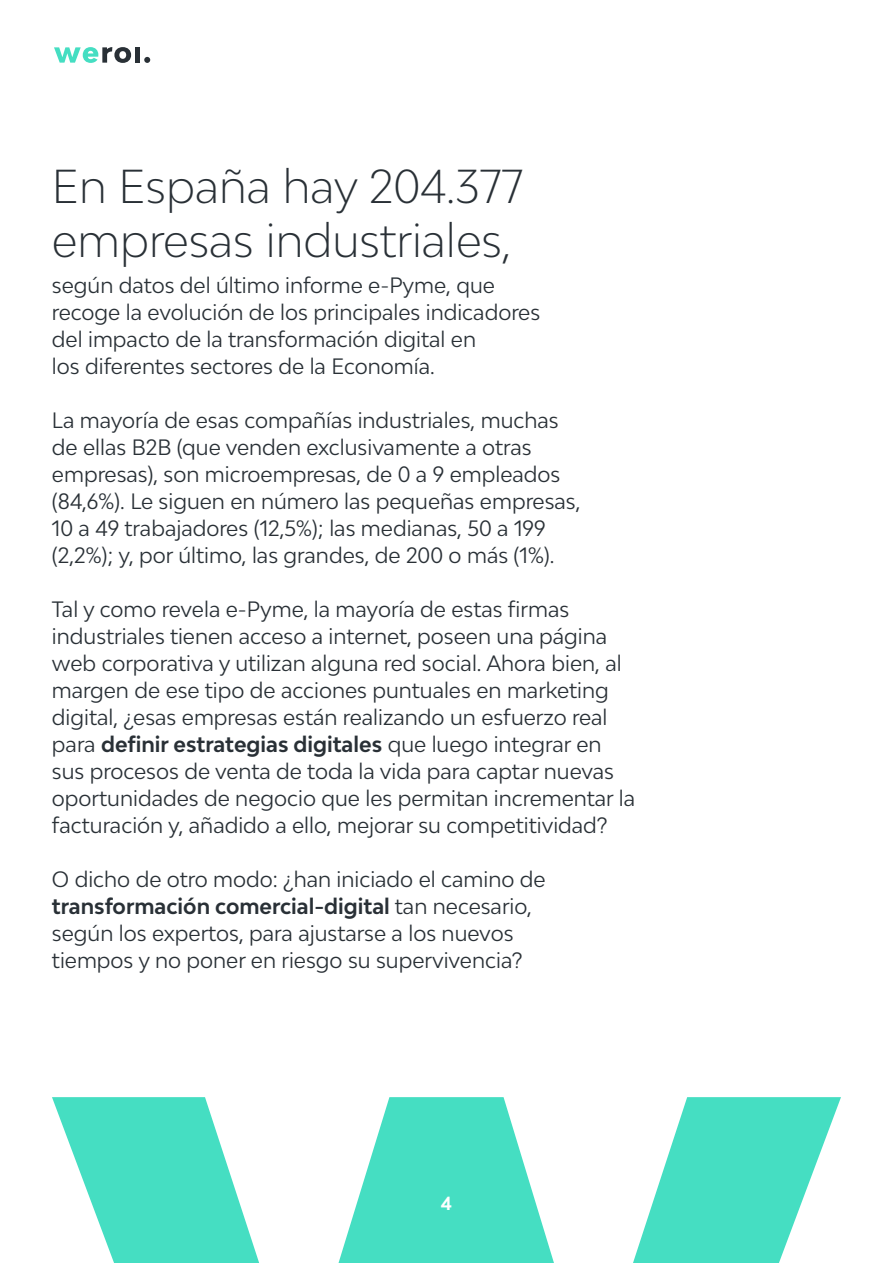
<style>
.page{position:relative;width:893px;height:1263px;background:#fff}
.page>*{position:absolute;margin:0;border:0;box-sizing:border-box;transform-origin:0 0}
.t1{font:300 45px/54px "Bw Modelica";color:#293036}
.t2{font:21px/27px "Bw Modelica";color:#293036}
.t3{font:700 18px "Bw Modelica";color:#fff}
.s1{font-weight:700}
</style>
<div class="page">
<svg style="left:54px;top:47px;width:77px;height:16px"></svg>
<div style="left:135px;top:47px;width:5px;height:16px;background:#293036"></div>
<svg style="left:144px;top:57px;width:6px;height:6px"></svg>
<svg style="left:52px;top:1097px;width:789px;height:166px;fill:#45dec2"></svg>
<p class="t1" style="left:52px;top:158px;width:473px">En España hay 204.377 empresas industriales,</p>
<p class="t2" style="left:52px;top:271px;width:490px">según datos del último informe e-Pyme, que recoge la evolución de los principales indicadores del impacto de la transformación digital en<br>los diferentes sectores de la Economía.</p>
<p class="t2" style="left:52px;top:406px;width:530px">La mayoría de esas compañías industriales, muchas de ellas B2B (que venden exclusivamente a otras empresas), son microempresas, de 0 a 9 empleados (84,6%). Le siguen en número las pequeñas empresas, 10 a 49 trabajadores (12,5%); las medianas, 50 a 199 (2,2%); y, por último, las grandes, de 200 o más (1%).</p>
<p class="t2" style="left:52px;top:595px;width:585px">Tal y como revela e-Pyme, la mayoría de estas firmas industriales tienen acceso a internet, poseen una página web corporativa y utilizan alguna red social. Ahora bien, al margen de ese tipo de acciones puntuales en marketing digital, ¿esas empresas están realizando un esfuerzo real para <span class="s1">definir estrategias digitales</span> que luego integrar en sus procesos de venta de toda la vida para captar nuevas oportunidades de negocio que les permitan incrementar la facturación y, añadido a ello, mejorar su competitividad?</p>
<p class="t2" style="left:52px;top:865px;width:495px">O dicho de otro modo: ¿han iniciado el camino de <span class="s1">transformación comercial-digital</span> tan necesario, según los expertos, para ajustarse a los nuevos tiempos y no poner en riesgo su supervivencia?</p>
<p class="t3" style="left:441px;top:1191px;width:13px">4</p>
</div>
